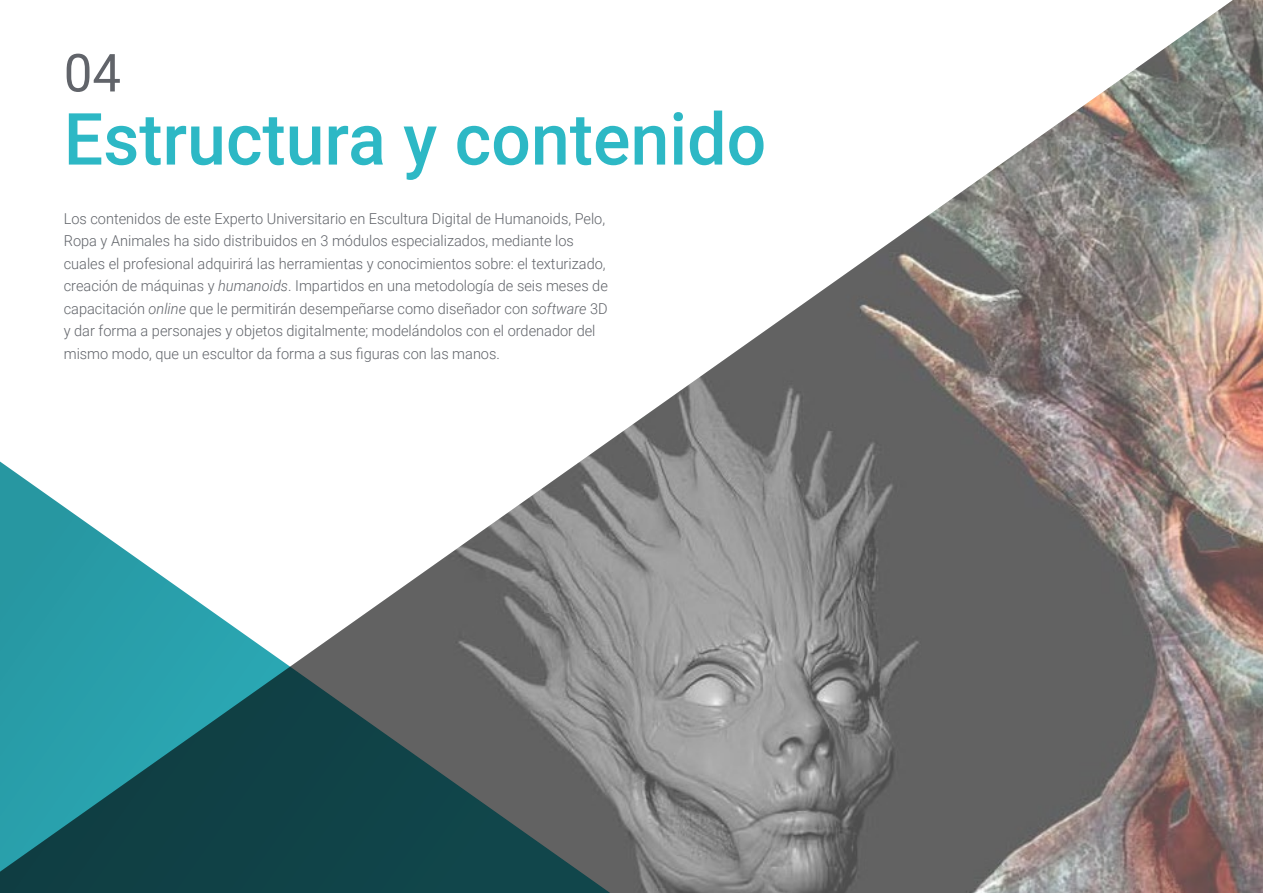
<style>
.page{position:relative;width:1263px;height:893px;background:#fff}
.page>*{position:absolute;margin:0;border:0;box-sizing:border-box;transform-origin:0 0}
.t1{font:500 72px "Roboto";color:#2db8c5}
.t2{font:52.5px "Roboto";color:#61646a}
.t3{font:300 15px/22.5px "Roboto";color:#61646a}
.s1{font-style:italic}
</style>
<div class="page">
<img style="left:602px;top:0;width:661px;height:893px">
<svg style="left:0;top:446px;width:640px;height:447px"></svg>
<h2 class="t2" style="left:64px;top:36px;width:59px">04</h2>
<h1 class="t1" style="left:64px;top:89px;width:704px">Estructura y contenido</h1>
<p class="t3" style="left:64px;top:207px;width:546px">Los contenidos de este Experto Universitario en Escultura Digital de Humanoids, Pelo, Ropa y Animales ha sido distribuidos en 3 módulos especializados, mediante los cuales el profesional adquirirá las herramientas y conocimientos sobre: el texturizado, creación de máquinas y <span class="s1">humanoids</span>. Impartidos en una metodología de seis meses de capacitación <span class="s1">online</span> que le permitirán desempeñarse como diseñador con <span class="s1">software</span> 3D y dar forma a personajes y objetos digitalmente; modelándolos con el ordenador del mismo modo, que un escultor da forma a sus figuras con las manos.</p>
</div>
